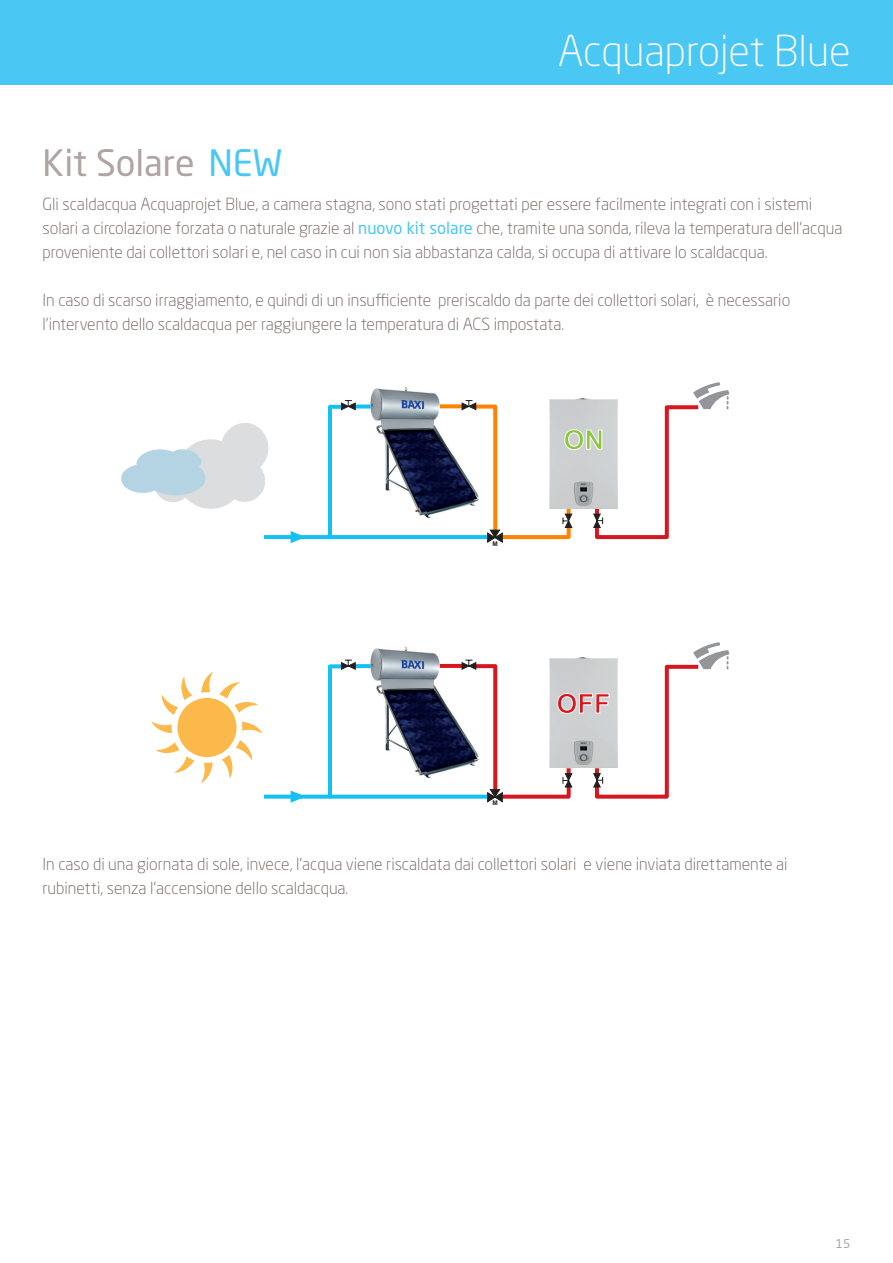
<style>
.page{position:relative;width:893px;height:1263px;background:#fff}
.page>*{position:absolute;margin:0;border:0;box-sizing:border-box;transform-origin:0 0}
.t1{font:300 42px "Neo Sans Pro";color:#fff}
.t2{font:36px "Neo Sans Pro";color:#afa4a2}
.t3{font:700 27px "Arial";color:#d7171f}
.t4{font:700 27px "Arial";color:#8bc63e}
.t5{font:300 16.5px/24px "Neo Sans Pro";color:#6e605a}
.t6{font:12px "Neo Sans Pro";color:#afa4a2}
.t7{font:700 6.45px "Arial";color:#231f20}
.s1{color:#4bc7f3}
.s2{font-weight:400;color:#4bc7f3}
</style>
<div class="page">
<div style="left:0;top:0;width:893px;height:85px;background:#4bc7f3"></div>
<img style="left:363px;top:387px;width:98px;height:131px">
<svg style="left:356px;top:404px;width:15px;height:4px"></svg>
<svg style="left:356px;top:535px;width:105px;height:4px"></svg>
<svg style="left:121px;top:400px;width:235px;height:143px"></svg>
<img style="left:363px;top:647px;width:98px;height:131px">
<svg style="left:440px;top:404px;width:21px;height:4px"></svg>
<svg style="left:461px;top:382px;width:268px;height:161px"></svg>
<svg style="left:356px;top:664px;width:15px;height:4px"></svg>
<svg style="left:356px;top:795px;width:105px;height:4px"></svg>
<svg style="left:151px;top:660px;width:205px;height:143px"></svg>
<svg style="left:440px;top:664px;width:21px;height:4px"></svg>
<svg style="left:461px;top:642px;width:268px;height:160px"></svg>
<h1 class="t1" style="left:558px;top:26px;width:294px">Acquaprojet Blue</h1>
<p class="t2" style="left:43px;top:141px;width:241px">Kit Solare <span class="s1">NEW</span></p>
<p class="t5" style="left:43px;top:192px;width:801px">Gli scaldacqua Acquaprojet Blue, a camera stagna, sono stati progettati per essere facilmente integrati con i sistemi solari a circolazione forzata o naturale grazie al <span class="s2">nuovo kit solare</span> che, tramite una sonda, rileva la temperatura dell’acqua proveniente dai collettori solari e, nel caso in cui non sia abbastanza calda, si occupa di attivare lo scaldacqua.</p>
<p class="t5" style="left:43px;top:288px;width:749px">In caso di scarso irraggiamento, e quindi di un insufficiente preriscaldo da parte dei collettori solari, è necessario l’intervento dello scaldacqua per raggiungere la temperatura di ACS impostata.</p>
<p class="t7" style="left:492px;top:539px;width:7px">M</p>
<p class="t7" style="left:492px;top:798px;width:7px">M</p>
<p class="t4" style="left:563px;top:421px;width:42px">ON</p>
<p class="t3" style="left:556px;top:685px;width:55px">OFF</p>
<p class="t5" style="left:43px;top:851px;width:747px">In caso di una giornata di sole, invece, l’acqua viene riscaldata dai collettori solari e viene inviata direttamente ai rubinetti, senza l'accensione dello scaldacqua.</p>
<p class="t6" style="left:836px;top:1236px;width:16px">15</p>
</div>
